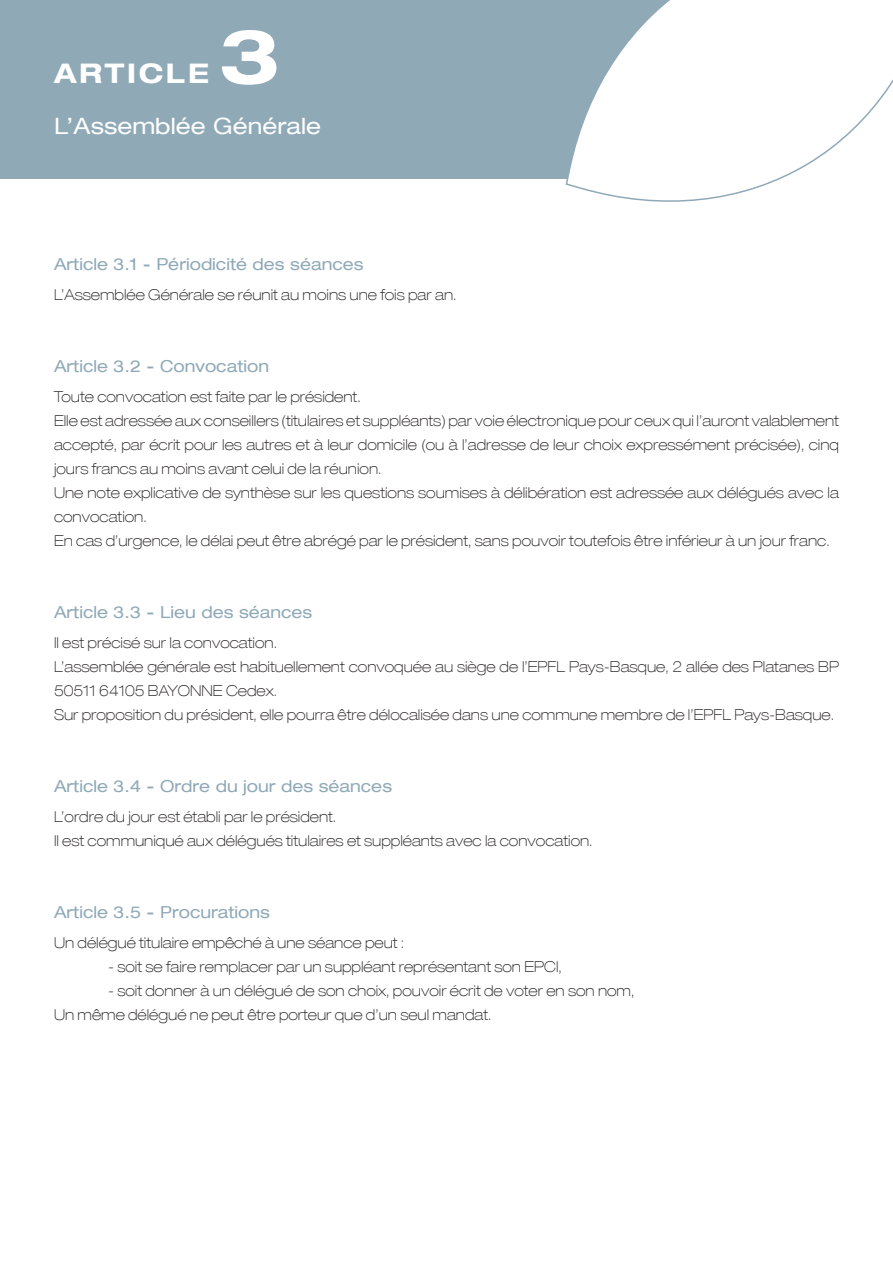
<style>
.page{position:relative;width:893px;height:1263px;background:#fff}
.page>*{position:absolute;margin:0;border:0;box-sizing:border-box;transform-origin:0 0}
.t1{font:700 expanded 75px "Helvetica 73";color:#fff}
.t2{font:700 expanded 27px "Helvetica 73";letter-spacing:.1em;color:#fff}
.t3{font:expanded 22.5px "Helvetica 53";color:#fff}
.t4{font:expanded 16.5px "Helvetica 53";color:#8fa9b7}
.t5{font:100 expanded 15px/24px "Helvetica 33";color:#231f20}
</style>
<div class="page">
<div style="left:0;top:0;width:687px;height:179px;background:#8fa9b7"></div>
<svg style="left:565px;top:0;width:328px;height:202px"></svg>
<p class="t1" style="left:219px;top:10px;width:63px">3</p>
<p class="t2" style="left:54px;top:57px;width:157px">ARTICLE</p>
<p class="t3" style="left:54px;top:112px;width:269px">L’Assemblée Générale</p>
<p class="t4" style="left:54px;top:254px;width:311px">Article 3.1 - Périodicité des séances</p>
<p class="t5" style="left:54px;top:282px;width:404px">L’Assemblée Générale se réunit au moins une fois par an.</p>
<p class="t4" style="left:54px;top:356px;width:217px">Article 3.2 - Convocation</p>
<p class="t5" style="left:54px;top:384px;width:308px">Toute convocation est faite par le président.</p>
<p class="t5" style="left:54px;top:408px;width:786px;text-align:justify">Elle est adressée aux conseillers (titulaires et suppléants) par voie électronique pour ceux qui l’auront valablement accepté, par écrit pour les autres et à leur domicile (ou à l’adresse de leur choix expressément précisée), cinq jours francs au moins avant celui de la réunion.</p>
<p class="t5" style="left:54px;top:480px;width:786px">Une note explicative de synthèse sur les questions soumises à délibération est adressée aux délégués avec la convocation.</p>
<p class="t5" style="left:54px;top:528px;width:777px">En cas d’urgence, le délai peut être abrégé par le président, sans pouvoir toutefois être inférieur à un jour franc.</p>
<p class="t4" style="left:54px;top:602px;width:260px">Article 3.3 - Lieu des séances</p>
<p class="t5" style="left:54px;top:630px;width:225px">Il est précisé sur la convocation.</p>
<p class="t5" style="left:54px;top:654px;width:786px">L’assemblée générale est habituellement convoquée au siège de l’EPFL Pays-Basque, 2 allée des Platanes BP<br>50511 64105 BAYONNE Cedex.</p>
<p class="t5" style="left:54px;top:702px;width:782px">Sur proposition du président, elle pourra être délocalisée dans une commune membre de l’EPFL Pays-Basque.</p>
<p class="t4" style="left:54px;top:776px;width:340px">Article 3.4 - Ordre du jour des séances</p>
<p class="t5" style="left:54px;top:804px;width:284px">L’ordre du jour est établi par le président.</p>
<p class="t5" style="left:54px;top:828px;width:540px">Il est communiqué aux délégués titulaires et suppléants avec la convocation.</p>
<p class="t4" style="left:54px;top:902px;width:218px">Article 3.5 - Procurations</p>
<p class="t5" style="left:54px;top:930px;width:352px">Un délégué titulaire empêché à une séance peut :</p>
<p class="t5" style="left:108px;top:954px;width:455px">- soit se faire remplacer par un suppléant représentant son EPCI,</p>
<p class="t5" style="left:108px;top:978px;width:528px">- soit donner à un délégué de son choix, pouvoir écrit de voter en son nom,</p>
<p class="t5" style="left:54px;top:1002px;width:439px">Un même délégué ne peut être porteur que d’un seul mandat.</p>
</div>
